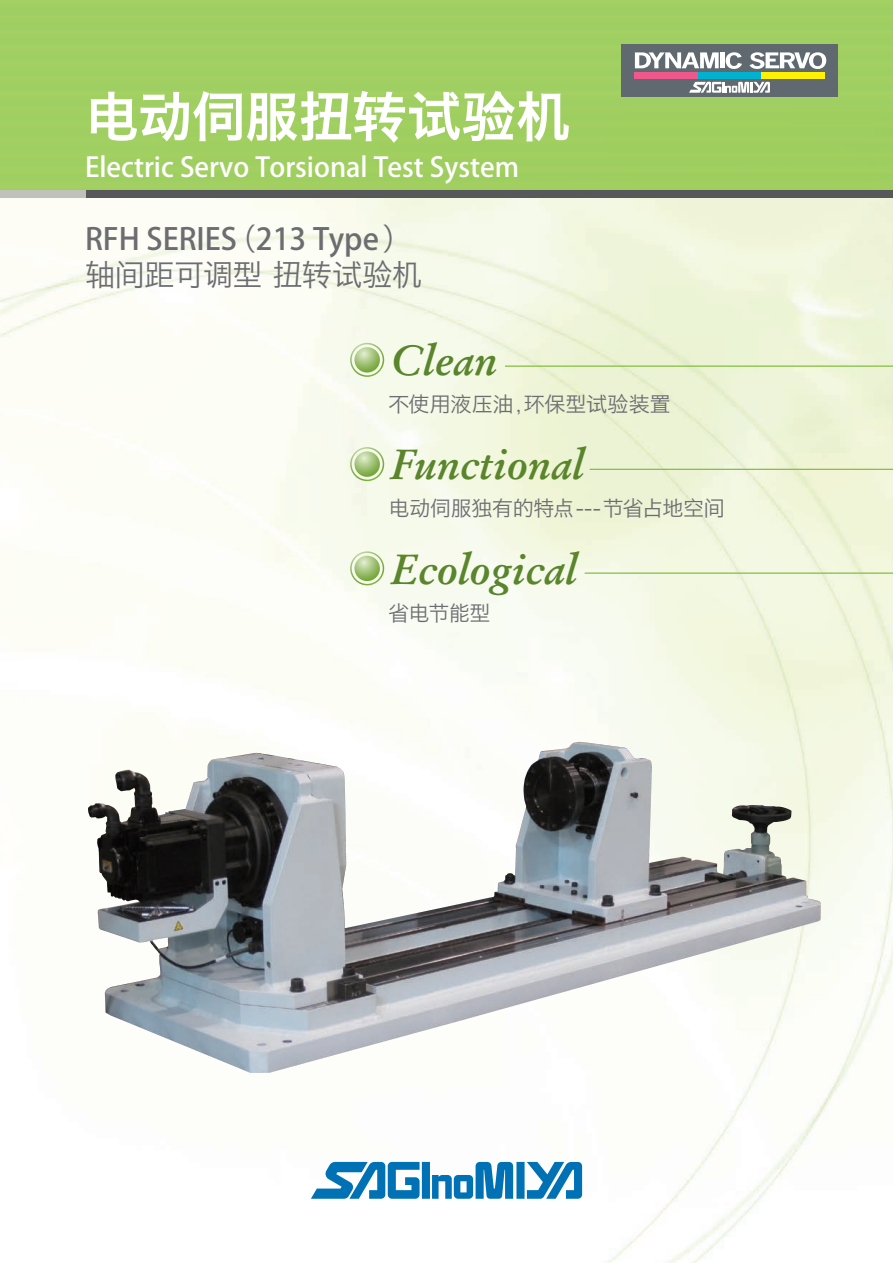
<style>
.page{position:relative;width:893px;height:1263px;background:#fff}
.page>*{position:absolute;margin:0;border:0;box-sizing:border-box;transform-origin:0 0}
.t1{font:54px "Hiragino Sans GB W6";letter-spacing:-.005em;color:#fff}
.t2{font:italic 700 42px "Stempel Garamond LT Std";color:#5a852c}
.t3{font:500 30px "Koz Go Pro";color:#6c6d70}
.t4{font:30px "Hiragino Sans GB W3";letter-spacing:-.015em;color:#6c6d70}
.t5{font:500 27px "Koz Go Pro";color:#fff}
.t6{font:21px "Hiragino Sans GB W3";letter-spacing:-.02em;color:#6c6d70}
.t7{font:21px "Hiragino Sans GB W3";color:#6c6d70}
</style>
<div class="page">
<img style="left:0;top:198px;width:893px;height:1065px">
<div style="left:0;top:0;width:893px;height:190px;background:#a0cf62"></div>
<div style="left:1px;top:190px;width:892px;height:8px;background:#57585a"></div>
<div style="left:0;top:190px;width:86px;height:8px;background:#c1c1bb"></div>
<div style="left:621px;top:45px;width:216px;height:52px;background:#5f696f"></div>
<div style="left:720px;top:52px;width:5px;height:16px;background:#fff"></div>
<svg style="left:635px;top:52px;width:84px;height:16px"></svg>
<svg style="left:726px;top:52px;width:16px;height:17px"></svg>
<svg style="left:749px;top:52px;width:77px;height:17px"></svg>
<svg style="left:689px;top:82px;width:81px;height:11px"></svg>
<div style="left:698px;top:72px;width:64px;height:6px;background:#00b1d0"></div>
<div style="left:635px;top:72px;width:63px;height:6px;background:#f0588c"></div>
<div style="left:762px;top:72px;width:63px;height:6px;background:#fff101"></div>
<svg style="left:354px;top:347px;width:26px;height:26px"></svg>
<div style="left:350px;top:343px;width:34px;height:34px;border:2px solid #fff;border-radius:50%"></div>
<svg style="left:354px;top:451px;width:26px;height:26px"></svg>
<div style="left:350px;top:447px;width:34px;height:34px;border:2px solid #fff;border-radius:50%"></div>
<svg style="left:354px;top:556px;width:26px;height:25px"></svg>
<div style="left:350px;top:551px;width:34px;height:34px;border:2px solid #fff;border-radius:50%"></div>
<hr style="left:505px;top:365px;width:388px;height:2px;background:#87be44">
<hr style="left:590px;top:469px;width:303px;height:1px;background:#87be44">
<hr style="left:585px;top:572px;width:308px;height:2px;background:#87be44">
<img style="left:88px;top:742px;width:733px;height:331px">
<svg style="left:311px;top:1162px;width:271px;height:37px"></svg>
<h1 class="t1" style="left:85px;top:81px;width:486px">电动伺服扭转试验机</h1>
<p class="t5" style="left:85px;top:150px;width:436px">Electric Servo Torsional Test System</p>
<p class="t3" style="left:85px;top:220px;width:329px">RFH SERIES（213 Type ）</p>
<p class="t4" style="left:85px;top:256px;width:338px">轴间距可调型 扭转试验机</p>
<h2 class="t2" style="left:391px;top:335px;width:109px">Clean</h2>
<p class="t7" style="left:388px;top:391px;width:284px">不使用液压油,环保型试验装置</p>
<h2 class="t2" style="left:391px;top:439px;width:195px">Functional</h2>
<p class="t6" style="left:388px;top:495px;width:338px">电动伺服独有的特点---节省占地空间</p>
<h2 class="t2" style="left:391px;top:543px;width:188px">Ecological</h2>
<p class="t6" style="left:388px;top:600px;width:104px">省电节能型</p>
</div>
